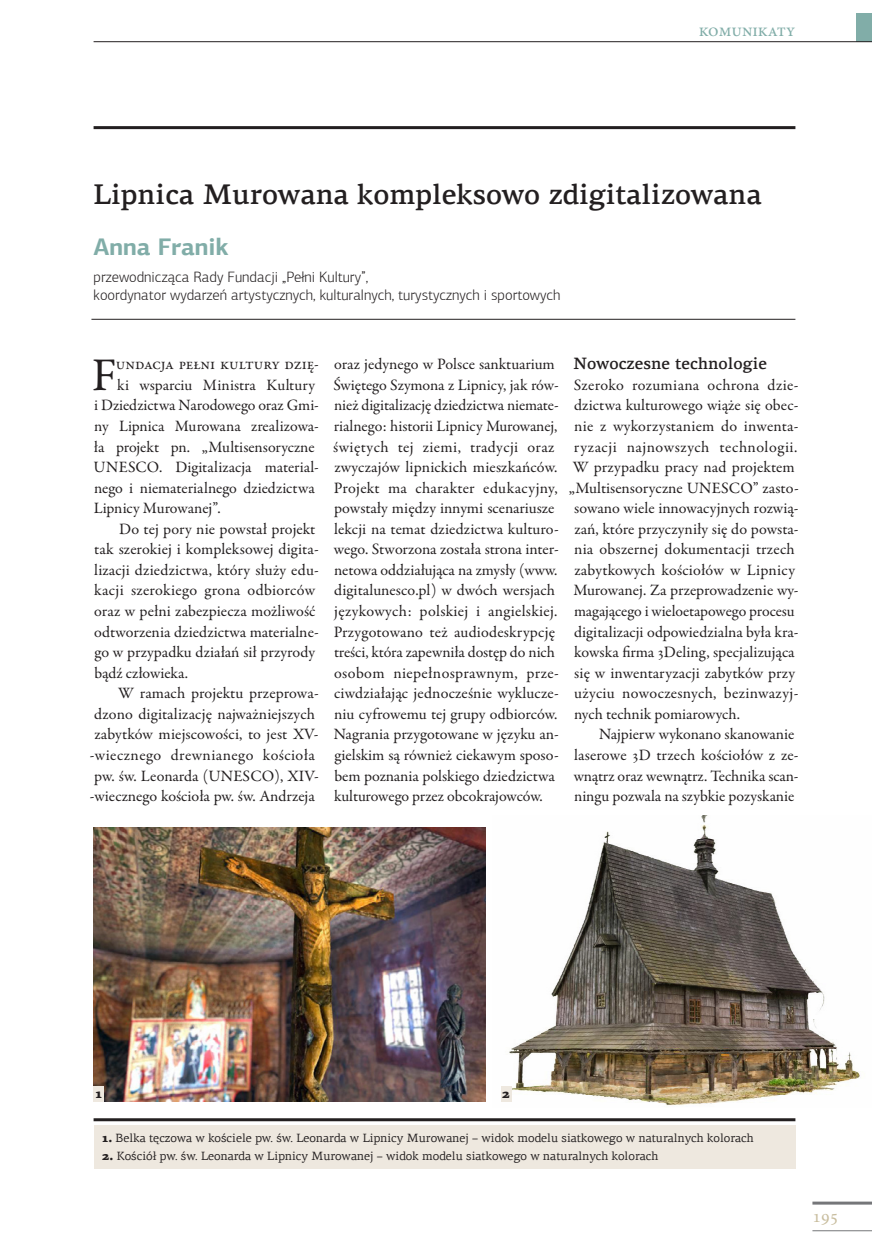
<style>
.page{position:relative;width:872px;height:1255px;background:#fff}
.page>*{position:absolute;margin:0;border:0;box-sizing:border-box;transform-origin:0 0}
.Styl_akapitowy_1{font:47.1px "Garamond Premr Pro";color:#231f20}
.t1{font:500 28.5px "PF Agora Serif Pro";color:#231f20}
.t2{font:700 24px "PF Agora Sans Pro";color:#81ada8}
.t3{font:18px "Minion Pro";color:#81ada8}
.t4{font:18px "Minion Pro";color:#c8bd9e}
.t5{font:500 16.5px "PF Agora Serif Pro";color:#231f20}
.Styl_akapitowy_1-2{font:15.9px/20.5px "Garamond Premr Pro";letter-spacing:.005em;color:#231f20}
.Styl_akapitowy_1-3{font:15.9px "Garamond Premr Pro";letter-spacing:.03em;color:#231f20}
.Styl_akapitowy_1-4{font:15.9px "Garamond Premr Pro";letter-spacing:-.015em;color:#231f20}
.t6{font:300 15px/18px "PF Agora Sans Pro";color:#231f20}
.t7{font:900 12.75px "PF Agora Serif Pro";color:#231f20}
.t8{font:12px "PF Agora Serif Pro";color:#231f20}
.s1{font-weight:900}
</style>
<div class="page">
<div style="left:856px;top:13px;width:16px;height:29px;background:#81ada8"></div>
<hr style="left:812px;top:1201px;width:60px;height:3px;background:#757679">
<hr style="left:812px;top:1230px;width:60px;height:1px;background:#757679">
<hr style="left:94px;top:41px;width:778px;height:1px;background:#231f20">
<hr style="left:94px;top:126px;width:701px;height:3px;background:#231f20">
<hr style="left:91px;top:319px;width:704px;height:1px;background:#231f20">
<div style="left:94px;top:1124px;width:701px;height:44px;background:#eee8df"></div>
<hr style="left:94px;top:1118px;width:701px;height:3px;background:#231f20">
<img style="left:94px;top:827px;width:392px;height:274px">
<img style="left:501px;top:815px;width:359px;height:291px">
<div style="left:94px;top:1086px;width:10px;height:15px;background:#eee8df"></div>
<div style="left:500px;top:1086px;width:11px;height:15px;background:#eee8df"></div>
<p class="t3" style="left:698px;top:18px;width:98px">komunikaty</p>
<p class="t1" style="left:94px;top:177px;width:669px">Lipnica Murowana kompleksowo zdigitalizowana</p>
<p class="t2" style="left:94px;top:232px;width:136px">Anna Franik</p>
<p class="t6" style="left:94px;top:268px;width:468px">przewodnicząca Rady Fundacji „Pełni Kultury”,<br>koordynator wydarzeń artystycznych, kulturalnych, turystycznych i sportowych</p>
<p class="Styl_akapitowy_1" style="left:92px;top:346px;width:26px">F</p>
<p class="Styl_akapitowy_1-4" style="left:116px;top:354px;width:204px">undacja pełni kultury dzię-</p>
<p class="Styl_akapitowy_1-2" style="left:117px;top:375px;width:200px">ki wsparciu Ministra Kultury</p>
<p class="Styl_akapitowy_1-2" style="left:94px;top:395px;width:226px">i Dziedzictwa Narodowego oraz Gmi-</p>
<p class="Styl_akapitowy_1-2" style="left:94px;top:416px;width:226px">ny Lipnica Murowana zrealizowa-</p>
<p class="Styl_akapitowy_1-2" style="left:94px;top:436px;width:222px">ła projekt pn. „Multisensoryczne</p>
<p class="Styl_akapitowy_1-2" style="left:93px;top:457px;width:227px">UNESCO. Digitalizacja material-</p>
<p class="Styl_akapitowy_1-2" style="left:94px;top:477px;width:222px">nego i niematerialnego dziedzictwa</p>
<p class="Styl_akapitowy_1-2" style="left:94px;top:498px;width:128px">Lipnicy Murowanej”.</p>
<p class="Styl_akapitowy_1-2" style="left:94px;top:519px;width:226px;text-indent:25px">Do tej pory nie powstał projekt tak szerokiej i kompleksowej digita&shy;lizacji dziedzictwa, który służy edu&shy;kacji szerokiego grona odbiorców oraz w pełni zabezpiecza możliwość odtworzenia dziedzictwa materialne&shy;go w przypadku działań sił przyrody bądź człowieka.</p>
<p class="Styl_akapitowy_1-2" style="left:90px;top:683px;width:230px;text-indent:28px">W ramach projektu przeprowa&shy;dzono digitalizację najważniejszych zabytków miejscowości, to jest XV--wiecznego drewnianego kościoła pw. św. Leonarda (UNESCO), XIV--wiecznego kościoła pw. św. Andrzeja</p>
<p class="Styl_akapitowy_1-2" style="left:333px;top:354px;width:227px">oraz jedynego w Polsce sanktuarium Świętego Szymona z Lipnicy, jak rów&shy;nież digitalizację dziedzictwa niemate&shy;rialnego: historii Lipnicy Murowanej, świętych tej ziemi, tradycji oraz zwyczajów lipnickich mieszkańców.<br>Projekt ma charakter edukacyjny, powstały między innymi scenariusze lekcji na temat dziedzictwa kulturo&shy;wego. Stworzona została strona inter&shy;netowa oddziałująca na zmysły (www. digitalunesco.pl) w dwóch wersjach językowych: polskiej i angielskiej.<br>Przygotowano też audiodeskrypcję treści, która zapewniła dostęp do nich osobom niepełnosprawnym, prze&shy;ciwdziałając jednocześnie wyklucze&shy;niu cyfrowemu tej grupy odbiorców.<br>Nagrania przygotowane w języku an&shy;gielskim są również ciekawym sposo&shy;bem poznania polskiego dziedzictwa kulturowego przez obcokrajowców.</p>
<p class="t5" style="left:573px;top:353px;width:195px">Nowoczesne technologie</p>
<p class="Styl_akapitowy_1-2" style="left:574px;top:375px;width:226px">Szeroko rozumiana ochrona dzie-</p>
<p class="Styl_akapitowy_1-2" style="left:574px;top:395px;width:226px">dzictwa kulturowego wiąże się obec-</p>
<p class="Styl_akapitowy_1-2" style="left:574px;top:416px;width:226px">nie z wykorzystaniem do inwenta-</p>
<p class="Styl_akapitowy_1-3" style="left:574px;top:437px;width:225px">ryzacji najnowszych technologii.</p>
<p class="Styl_akapitowy_1-2" style="left:572px;top:457px;width:224px">W przypadku pracy nad projektem</p>
<p class="Styl_akapitowy_1-2" style="left:569px;top:477px;width:231px">„Multisensoryczne UNESCO” zasto-</p>
<p class="Styl_akapitowy_1-2" style="left:574px;top:498px;width:226px">sowano wiele innowacyjnych rozwią-</p>
<p class="Styl_akapitowy_1-2" style="left:574px;top:519px;width:226px">zań, które przyczyniły się do powsta-</p>
<p class="Styl_akapitowy_1-2" style="left:574px;top:539px;width:222px">nia obszernej dokumentacji trzech</p>
<p class="Styl_akapitowy_1-2" style="left:574px;top:560px;width:222px">zabytkowych kościołów w Lipnicy</p>
<p class="Styl_akapitowy_1-2" style="left:573px;top:580px;width:227px">Murowanej. Za przeprowadzenie wy-</p>
<p class="Styl_akapitowy_1-2" style="left:574px;top:601px;width:222px">magającego i wieloetapowego procesu</p>
<p class="Styl_akapitowy_1-2" style="left:574px;top:621px;width:226px">digitalizacji odpowiedzialna była kra-</p>
<p class="Styl_akapitowy_1-2" style="left:574px;top:642px;width:222px">kowska firma 3Deling, specjalizująca</p>
<p class="Styl_akapitowy_1-2" style="left:574px;top:662px;width:222px">się w inwentaryzacji zabytków przy</p>
<p class="Styl_akapitowy_1-2" style="left:574px;top:683px;width:226px">użyciu nowoczesnych, bezinwazyj-</p>
<p class="Styl_akapitowy_1-2" style="left:574px;top:704px;width:167px">nych technik pomiarowych.</p>
<p class="Styl_akapitowy_1-2" style="left:573px;top:724px;width:226px;text-indent:26px">Najpierw wykonano skanowanie laserowe 3D trzech kościołów z ze&shy;wnątrz oraz wewnątrz. Technika scan&shy;ningu pozwala na szybkie pozyskanie</p>
<p class="t7" style="left:96px;top:1085px;width:8px">1</p>
<p class="t7" style="left:502px;top:1085px;width:9px">2</p>
<p class="t8" style="left:102px;top:1130px;width:653px"><span class="s1">1.</span> Belka tęczowa w kościele pw. św. Leonarda w Lipnicy Murowanej – widok modelu siatkowego w naturalnych kolorach</p>
<p class="t8" style="left:102px;top:1148px;width:558px"><span class="s1">2.</span> Kościół pw. św. Leonarda w Lipnicy Murowanej – widok modelu siatkowego w naturalnych kolorach</p>
<p class="t4" style="left:812px;top:1203px;width:28px">195</p>
</div>
